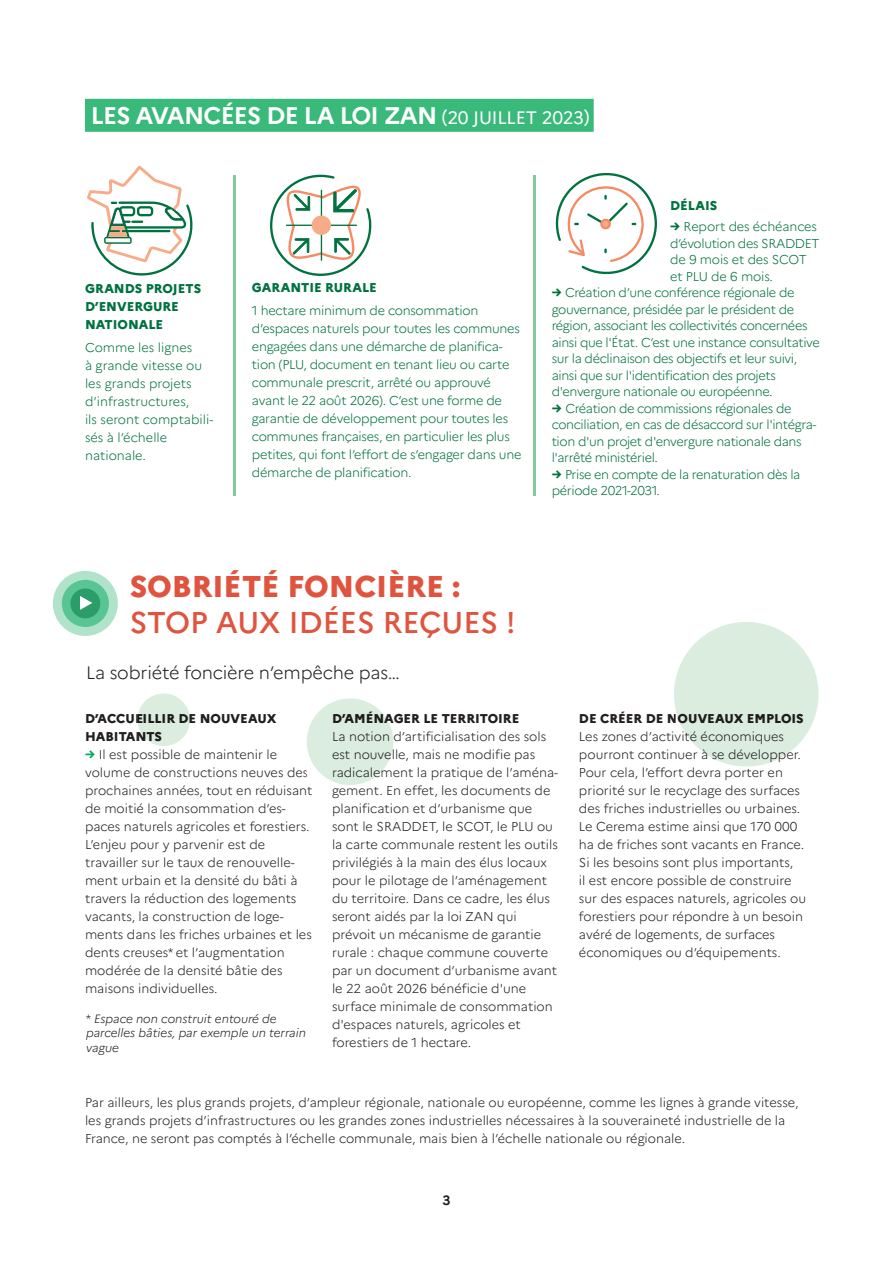
<style>
.page{position:relative;width:893px;height:1263px;background:#fff}
.page>*{position:absolute;margin:0;border:0;box-sizing:border-box;transform-origin:0 0}
.t1{font:500 30px "Marianne";color:#e0543f}
.t2{font:800 30px "Marianne";color:#e0543f}
.texte{font:700 24px "Marianne";letter-spacing:-.03em;color:#fff}
.texte-2{font:300 18px "Marianne";letter-spacing:-.01em;color:#231f20}
.t3{font:700 13.5px "Marianne";color:#231f20}
.texte-3{font:300 12.75px/18px "Marianne";color:#231f20}
.texte-4{font:300 12.75px/16.5px "Marianne";letter-spacing:-.03em;color:#00723f}
.texte-5{font:300 12.75px/18px "Marianne";color:#00723f}
.texte-6{font:800 12.75px/18px "Marianne";color:#231f20}
.texte-7{font:800 12.75px "Marianne";color:#00723f}
.t4{font:italic 300 12px/14.4px "Marianne";color:#231f20}
.s1{font-weight:400;font-size:18px}
.s2{font-weight:800}
.s3{font-weight:800;color:#00aa5f}
.s4{font-style:normal}
</style>
<div class="page">
<div style="left:85px;top:99px;width:509px;height:33px;background:#39b97a"></div>
<hr style="left:234px;top:175px;width:2px;height:320px;background:#83ca9e">
<hr style="left:534px;top:175px;width:2px;height:320px;background:#83ca9e">
<svg style="left:87px;top:166px;width:106px;height:110px"></svg>
<svg style="left:270px;top:174px;width:102px;height:102px"></svg>
<div style="left:53px;top:571px;width:65px;height:65px;background:#b0e3ca;border-radius:50%"></div>
<div style="left:62px;top:580px;width:47px;height:47px;background:#58c694;border-radius:50%"></div>
<div style="left:70px;top:588px;width:30px;height:30px;background:#2c9c69;border-radius:50%"></div>
<svg style="left:80px;top:596px;width:12px;height:14px"></svg>
<div style="left:137px;top:693px;width:53px;height:53px;background:#daeddf;border-radius:50%"></div>
<div style="left:307px;top:698px;width:86px;height:87px;background:#daeddf;border-radius:50%"></div>
<div style="left:674px;top:622px;width:145px;height:144px;background:#daeddf;border-radius:50%"></div>
<svg style="left:555px;top:173px;width:102px;height:102px"></svg>
<p class="texte" style="left:91px;top:97px;width:500px">LES AVANCÉES DE LA LOI ZAN <span class="s1">(20 JUILLET 2023)</span></p>
<p class="texte-7" style="left:85px;top:279px;width:118px">GRANDS PROJETS</p>
<p class="texte-7" style="left:85px;top:297px;width:95px">D’ENVERGURE</p>
<p class="texte-7" style="left:85px;top:315px;width:80px">NATIONALE</p>
<p class="texte-5" style="left:85px;top:337px;width:119px">Comme les lignes à grande vitesse ou les grands projets d’infrastructures,</p>
<p class="texte-5" style="left:85px;top:409px;width:130px">ils seront comptabili&shy;sés à l’échelle nationale.</p>
<p class="texte-7" style="left:252px;top:278px;width:126px">GARANTIE RURALE</p>
<p class="texte-4" style="left:252px;top:300px;width:271px;line-height:18px">1 hectare minimum de consommation d’espaces naturels pour toutes les communes engagées dans une démarche de planifica&shy;tion (PLU, document en tenant lieu ou carte communale prescrit, arrêté ou approuvé avant le 22 août 2026). C’est une forme de garantie de développement pour toutes les communes françaises, en particulier les plus petites, qui font l’effort de s’engager dans une démarche de planification.</p>
<p class="texte-7" style="left:670px;top:196px;width:49px">DÉLAIS</p>
<p class="texte-4" style="left:670px;top:217px;width:151px"><span class="s2">→</span> Report des échéances d’évolution des SRADDET de 9 mois et des SCOT et PLU de 6 mois.</p>
<p class="texte-4" style="left:552px;top:283px;width:270px"><span class="s2">→</span> Création d’une conférence régionale de gouvernance, présidée par le président de région, associant les collectivités concernées ainsi que l'État. C’est une instance consultative sur la déclinaison des objectifs et leur suivi, ainsi que sur l'identification des projets d'envergure nationale ou européenne.</p>
<p class="texte-4" style="left:552px;top:399px;width:266px"><span class="s2">→</span> Création de commissions régionales de conciliation, en cas de désaccord sur l'intégra&shy;tion d'un projet d'envergure nationale dans l'arrêté ministériel.</p>
<p class="texte-4" style="left:552px;top:465px;width:250px"><span class="s2">→</span> Prise en compte de la renaturation dès la période 2021-2031.</p>
<p class="t2" style="left:130px;top:563px;width:332px">SOBRIÉTÉ FONCIÈRE :</p>
<p class="t1" style="left:130px;top:599px;width:388px">STOP AUX IDÉES REÇUES !</p>
<p class="texte-2" style="left:86px;top:659px;width:315px">La sobriété foncière n’empêche pas…</p>
<p class="texte-6" style="left:85px;top:708px;width:193px">D’ACCUEILLIR DE NOUVEAUX<br>HABITANTS</p>
<p class="texte-3" style="left:85px;top:744px;width:229px"><span class="s3">→</span> Il est possible de maintenir le volume de constructions neuves des prochaines années, tout en réduisant de moitié la consommation d’es&shy;paces naturels agricoles et forestiers.<br>L’enjeu pour y parvenir est de travailler sur le taux de renouvelle&shy;ment urbain et la densité du bâti à travers la réduction des logements vacants, la construction de loge&shy;ments dans les friches urbaines et les dents creuses* et l’augmentation modérée de la densité bâtie des maisons individuelles.</p>
<p class="texte-6" style="left:332px;top:708px;width:189px">D’AMÉNAGER LE TERRITOIRE</p>
<p class="texte-3" style="left:332px;top:726px;width:228px">La notion d’artificialisation des sols est nouvelle, mais ne modifie pas radicalement la pratique de l’aména&shy;gement. En effet, les documents de planification et d’urbanisme que sont le SRADDET, le SCOT, le PLU ou la carte communale restent les outils privilégiés à la main des élus locaux pour le pilotage de l’aménagement du territoire. Dans ce cadre, les élus seront aidés par la loi ZAN qui prévoit un mécanisme de garantie rurale : chaque commune couverte par un document d’urbanisme avant le 22 août 2026 bénéficie d'une surface minimale de consommation d'espaces naturels, agricoles et forestiers de 1 hectare.</p>
<p class="t4" style="left:86px;top:1010px;width:221px"><span class="s4">*</span> Espace non construit entouré de parcelles bâties, par exemple un terrain vague</p>
<p class="texte-6" style="left:579px;top:708px;width:226px">DE CRÉER DE NOUVEAUX EMPLOIS</p>
<p class="texte-3" style="left:579px;top:726px;width:229px">Les zones d’activité économiques pourront continuer à se développer.<br>Pour cela, l’effort devra porter en priorité sur le recyclage des surfaces des friches industrielles ou urbaines.<br>Le Cerema estime ainsi que 170 000 ha de friches sont vacants en France.<br>Si les besoins sont plus importants,<br>il est encore possible de construire sur des espaces naturels, agricoles ou forestiers pour répondre à un besoin avéré de logements, de surfaces économiques ou d’équipements.</p>
<p class="texte-3" style="left:85px;top:1092px;width:715px">Par ailleurs, les plus grands projets, d’ampleur régionale, nationale ou européenne, comme les lignes à grande vitesse, les grands projets d’infrastructures ou les grandes zones industrielles nécessaires à la souveraineté industrielle de la<br>France, ne seront pas comptés à l’échelle communale, mais bien à l’échelle nationale ou régionale.</p>
<p class="t3" style="left:442px;top:1190px;width:10px">3</p>
</div>
